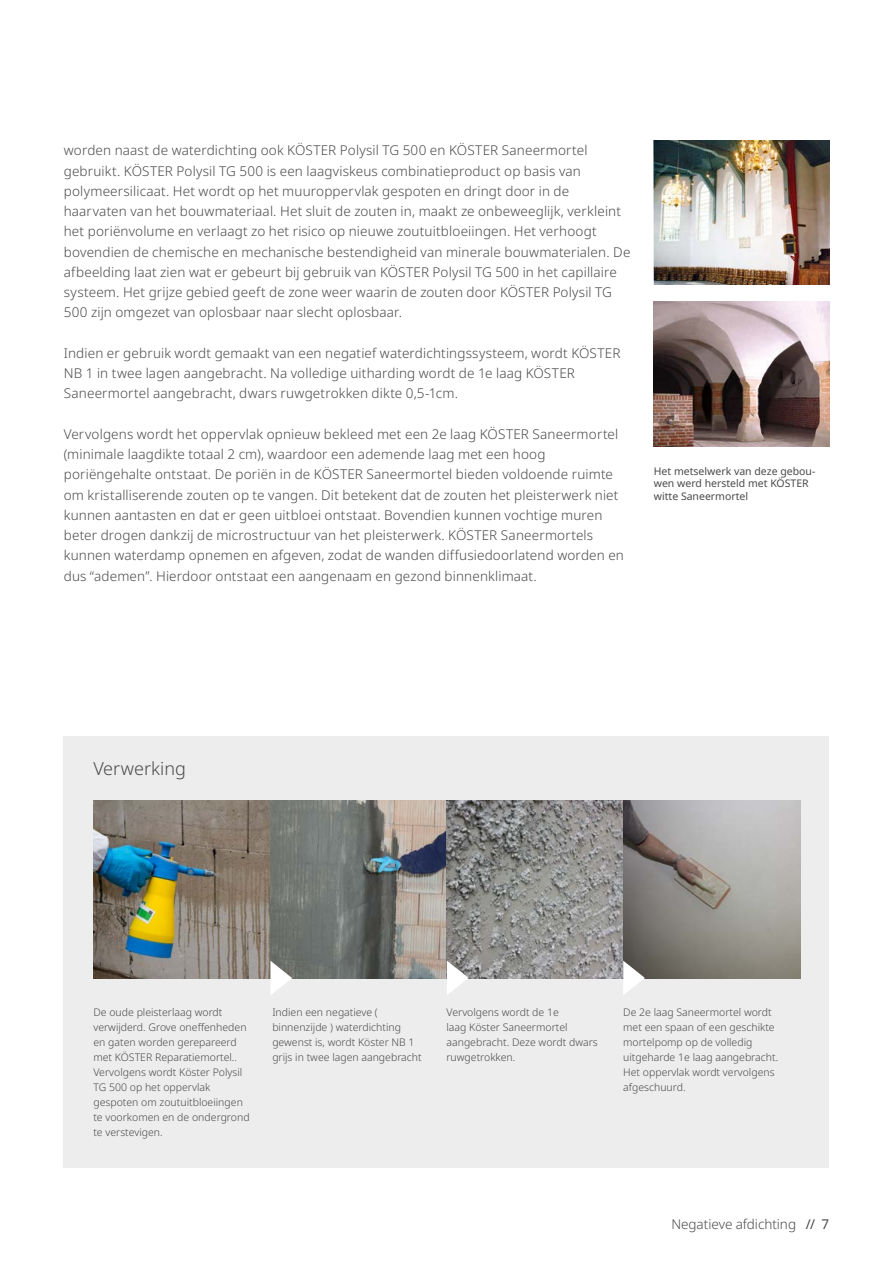
<style>
.page{position:relative;width:893px;height:1263px;background:#fff}
.page>*{position:absolute;margin:0;border:0;box-sizing:border-box;transform-origin:0 0}
.t1{font:300 18px "Noto Sans";color:#4a4a49}
.t2{font:300 13.5px/20.2px "Noto Sans";letter-spacing:.01em;color:#4a4a49}
.t3{font:300 10.5px/15.1px "Noto Sans";color:#4a4a49}
.t4{font:10.5px/12.6px "Noto Sans";color:#4a4a49}
.s1{font-weight:400}
</style>
<div class="page">
<div style="left:64px;top:736px;width:765px;height:431px;background:#ededed"></div>
<img style="left:94px;top:800px;width:353px;height:178px">
<svg style="left:447px;top:800px;width:176px;height:178px"></svg>
<img style="left:623px;top:800px;width:178px;height:178px">
<svg style="left:270px;top:961px;width:22px;height:33px"></svg>
<svg style="left:447px;top:960px;width:22px;height:35px"></svg>
<svg style="left:623px;top:960px;width:22px;height:35px"></svg>
<img style="left:654px;top:140px;width:175px;height:145px">
<img style="left:654px;top:302px;width:175px;height:144px">
<p class="t2" style="left:64px;top:141px;width:568px">worden naast de waterdichting ook KÖSTER Polysil TG 500 en KÖSTER Saneermortel gebruikt. KÖSTER Polysil TG 500 is een laagviskeus combinatieproduct op basis van polymeersilicaat. Het wordt op het muuroppervlak gespoten en dringt door in de haarvaten van het bouwmateriaal. Het sluit de zouten in, maakt ze onbeweeglijk, verkleint het poriënvolume en verlaagt zo het risico op nieuwe zoutuitbloeiingen. Het verhoogt bovendien de chemische en mechanische bestendigheid van minerale bouwmaterialen. De afbeelding laat zien wat er gebeurt bij gebruik van KÖSTER Polysil TG 500 in het capillaire systeem. Het grijze gebied geeft de zone weer waarin de zouten door KÖSTER Polysil TG 500 zijn omgezet van oplosbaar naar slecht oplosbaar.</p>
<p class="t2" style="left:64px;top:343px;width:558px">Indien er gebruik wordt gemaakt van een negatief waterdichtingssysteem, wordt KÖSTER<br>NB 1 in twee lagen aangebracht. Na volledige uitharding wordt de 1e laag KÖSTER<br>Saneermortel aangebracht, dwars ruwgetrokken dikte 0,5-1cm.</p>
<p class="t2" style="left:64px;top:424px;width:562px">Vervolgens wordt het oppervlak opnieuw bekleed met een 2e laag KÖSTER Saneermortel (minimale laagdikte totaal 2 cm), waardoor een ademende laag met een hoog poriëngehalte ontstaat. De poriën in de KÖSTER Saneermortel bieden voldoende ruimte om kristalliserende zouten op te vangen. Dit betekent dat de zouten het pleisterwerk niet kunnen aantasten en dat er geen uitbloei ontstaat. Bovendien kunnen vochtige muren beter drogen dankzij de microstructuur van het pleisterwerk. KÖSTER Saneermortels kunnen waterdamp opnemen en afgeven, zodat de wanden diffusiedoorlatend worden en dus “ademen”. Hierdoor ontstaat een aangenaam en gezond binnenklimaat.</p>
<p class="t4" style="left:654px;top:465px;width:163px">Het metselwerk van deze gebou&shy;wen werd hersteld met KÖSTER witte Saneermortel</p>
<h1 class="t1" style="left:93px;top:756px;width:94px">Verwerking</h1>
<p class="t3" style="left:93px;top:1004px;width:158px">De oude pleisterlaag wordt verwijderd. Grove oneffenheden en gaten worden gerepareerd met KÖSTER Reparatiemortel..<br>Vervolgens wordt Köster Polysil<br>TG 500 op het oppervlak gespoten om zoutuitbloeiingen te voorkomen en de ondergrond te verstevigen.</p>
<p class="t3" style="left:272px;top:1004px;width:151px">Indien een negatieve ( binnenzijde ) waterdichting gewenst is, wordt Köster NB 1 grijs in twee lagen aangebracht</p>
<p class="t3" style="left:446px;top:1004px;width:153px">Vervolgens wordt de 1e<br>laag Köster Saneermortel aangebracht. Deze wordt dwars ruwgetrokken.</p>
<p class="t3" style="left:623px;top:1004px;width:157px">De 2e laag Saneermortel wordt met een spaan of een geschikte mortelpomp op de volledig uitgeharde 1e laag aangebracht.<br>Het oppervlak wordt vervolgens afgeschuurd.</p>
<p class="t2" style="left:671px;top:1214px;width:159px">Negatieve afdichting <span class="s1">// 7</span></p>
</div>
